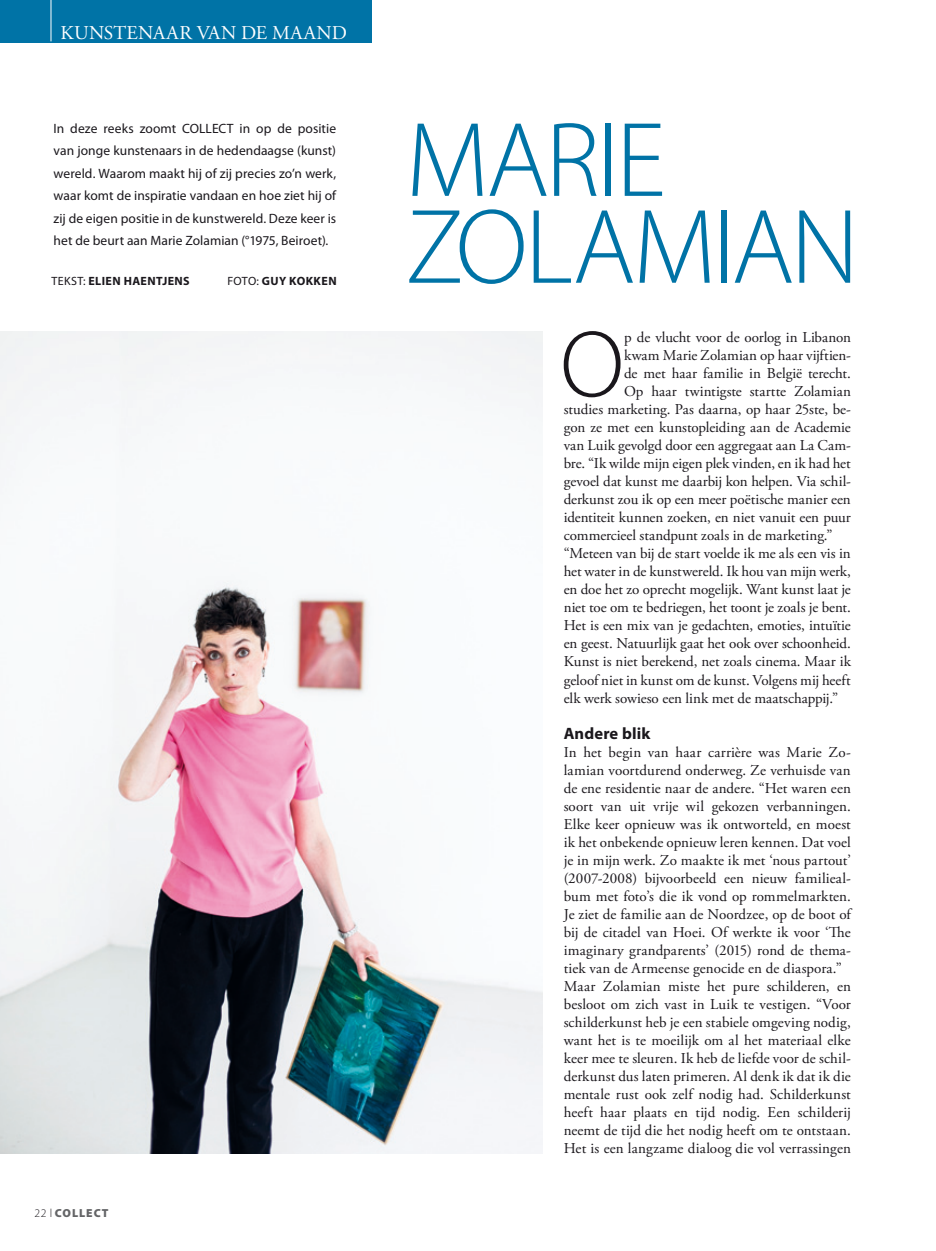
<style>
.page{position:relative;width:936px;height:1251px;background:#fff}
.page>*{position:absolute;margin:0;border:0;box-sizing:border-box;transform-origin:0 0}
.t1{font:300 107.1px "Myriad Pro";letter-spacing:-.03em;color:#0073a6}
.t2{font:300 95.1px "Myriad Pro";color:#1a171c}
.t3{font:19.5px "Adobe Garamond Pro";color:#fff}
.t4{font:700 16.5px "Myriad Pro";letter-spacing:.01em;color:#1a171c}
.t5{font:15px/18px "Adobe Garamond Pro";color:#1a171c}
.t6{font:13.5px/22.5px "Myriad Pro";letter-spacing:.005em;color:#1a171c;text-align:justify}
.t7{font:700 12px "Myriad Pro";letter-spacing:.035em;color:#1a171c}
.t8{font:900 11.7px "Myriad Pro";letter-spacing:.08em;color:#646567}
.s1{font-weight:400}
.s2{font-weight:300;color:#1a171c}
</style>
<div class="page">
<img style="left:0;top:331px;width:542px;height:822px">
<div style="left:0;top:0;width:371px;height:43px;background:#0073a6"></div>
<hr style="left:51px;top:0;width:1px;height:41px;background:#fff">
<h3 class="t3" style="left:61px;top:21px;width:81px">kunstenaa</h3>
<h3 class="t3" style="left:179px;top:21px;width:32px">r van</h3>
<h3 class="t3" style="left:241px;top:21px;width:47px">de maand</h3>
<p class="t6" style="left:54px;top:117px;width:284px">In deze reeks zoomt COLLECT in op de positie van jonge kunstenaars in de hedendaagse (kunst) wereld. Waarom maakt hij of zij precies zo’n werk, waar komt de inspiratie vandaan en hoe ziet hij of zij de eigen positie in de kunstwereld. Deze keer is het de beurt aan Marie Zolamian (°1975, Beiroet).</p>
<p class="t7" style="left:52px;top:274px;width:140px"><span class="s1">tekst:</span> ELIEN HAENTJENS</p>
<p class="t7" style="left:227px;top:274px;width:109px"><span class="s1">FOTO:</span> GUY KOKKEN</p>
<p class="t8" style="left:34px;top:1205px;width:75px"><span class="s2">22 L</span> COLLECT</p>
<h1 class="t1" style="left:405px;top:101px;width:262px">MARIE</h1>
<h1 class="t1" style="left:405px;top:188px;width:455px">ZOLAMIAN</h1>
<h2 class="t2" style="left:560px;top:312px;width:58px">O</h2>
<p class="t5" style="left:624px;top:329px;width:228px">p de vlucht voor de oorlog in Libanon</p>
<p class="t5" style="left:624px;top:347px;width:228px">kwam Marie Zolamian op haar vijftien-</p>
<p class="t5" style="left:624px;top:365px;width:228px">de met haar familie in België terecht.</p>
<p class="t5" style="left:624px;top:383px;width:228px">Op haar twintigste startte Zolamian</p>
<p class="t5" style="left:563px;top:401px;width:289px">studies marketing. Pas daarna, op haar 25ste, be-</p>
<p class="t5" style="left:563px;top:419px;width:288px">gon ze met een kunstopleiding aan de Academie</p>
<p class="t5" style="left:563px;top:437px;width:289px">van Luik gevolgd door een aggregaat aan La Cam-</p>
<p class="t5" style="left:563px;top:455px;width:288px">bre. “Ik wilde mijn eigen plek vinden, en ik had het</p>
<p class="t5" style="left:563px;top:473px;width:289px">gevoel dat kunst me daarbij kon helpen. Via schil-</p>
<p class="t5" style="left:563px;top:491px;width:288px">derkunst zou ik op een meer poëtische manier een</p>
<p class="t5" style="left:563px;top:509px;width:289px">identiteit kunnen zoeken, en niet vanuit een puur</p>
<p class="t5" style="left:563px;top:527px;width:270px">commercieel standpunt zoals in de marketing.”</p>
<p class="t5" style="left:563px;top:545px;width:288px">“Meteen van bij de start voelde ik me als een vis in</p>
<p class="t5" style="left:563px;top:563px;width:288px">het water in de kunstwereld. Ik hou van mijn werk,</p>
<p class="t5" style="left:563px;top:581px;width:289px">en doe het zo oprecht mogelijk. Want kunst laat je</p>
<p class="t5" style="left:563px;top:599px;width:289px">niet toe om te bedriegen, het toont je zoals je bent.</p>
<p class="t5" style="left:563px;top:617px;width:288px">Het is een mix van je gedachten, emoties, intuïtie</p>
<p class="t5" style="left:563px;top:635px;width:289px">en geest. Natuurlijk gaat het ook over schoonheid.</p>
<p class="t5" style="left:563px;top:653px;width:289px">Kunst is niet berekend, net zoals cinema. Maar ik</p>
<p class="t5" style="left:563px;top:671px;width:288px">geloof niet in kunst om de kunst. Volgens mij heeft</p>
<p class="t5" style="left:563px;top:689px;width:276px">elk werk sowieso een link met de maatschappij.”</p>
<p class="t4" style="left:563px;top:723px;width:88px">ANDERE BLIK</p>
<p class="t5" style="left:563px;top:743px;width:289px">In het begin van haar carrière was Marie Zo&shy;lamian voortdurend onderweg. Ze verhuisde van de ene residentie naar de andere. “Het waren een soort van uit vrije wil gekozen verbanningen.<br>Elke keer opnieuw was ik ontworteld, en moest ik het onbekende opnieuw leren kennen. Dat voel je in mijn werk. Zo maakte ik met ‘nous partout’ (2007-2008) bijvoorbeeld een nieuw familieal&shy;bum met foto’s die ik vond op rommelmarkten.<br>Je ziet de familie aan de Noordzee, op de boot of bij de citadel van Hoei. Of werkte ik voor ‘The imaginary grandparents’ (2015) rond de thema&shy;tiek van de Armeense genocide en de diaspora.” Maar Zolamian miste het pure schilderen, en besloot om zich vast in Luik te vestigen. “Voor schilderkunst heb je een stabiele omgeving nodig, want het is te moeilijk om al het materiaal elke keer mee te sleuren. Ik heb de liefde voor de schil&shy;derkunst dus laten primeren. Al denk ik dat ik die mentale rust ook zelf nodig had. Schilderkunst heeft haar plaats en tijd nodig. Een schilderij neemt de tijd die het nodig heeft om te ontstaan.<br>Het is een langzame dialoog die vol verrassingen</p>
</div>
